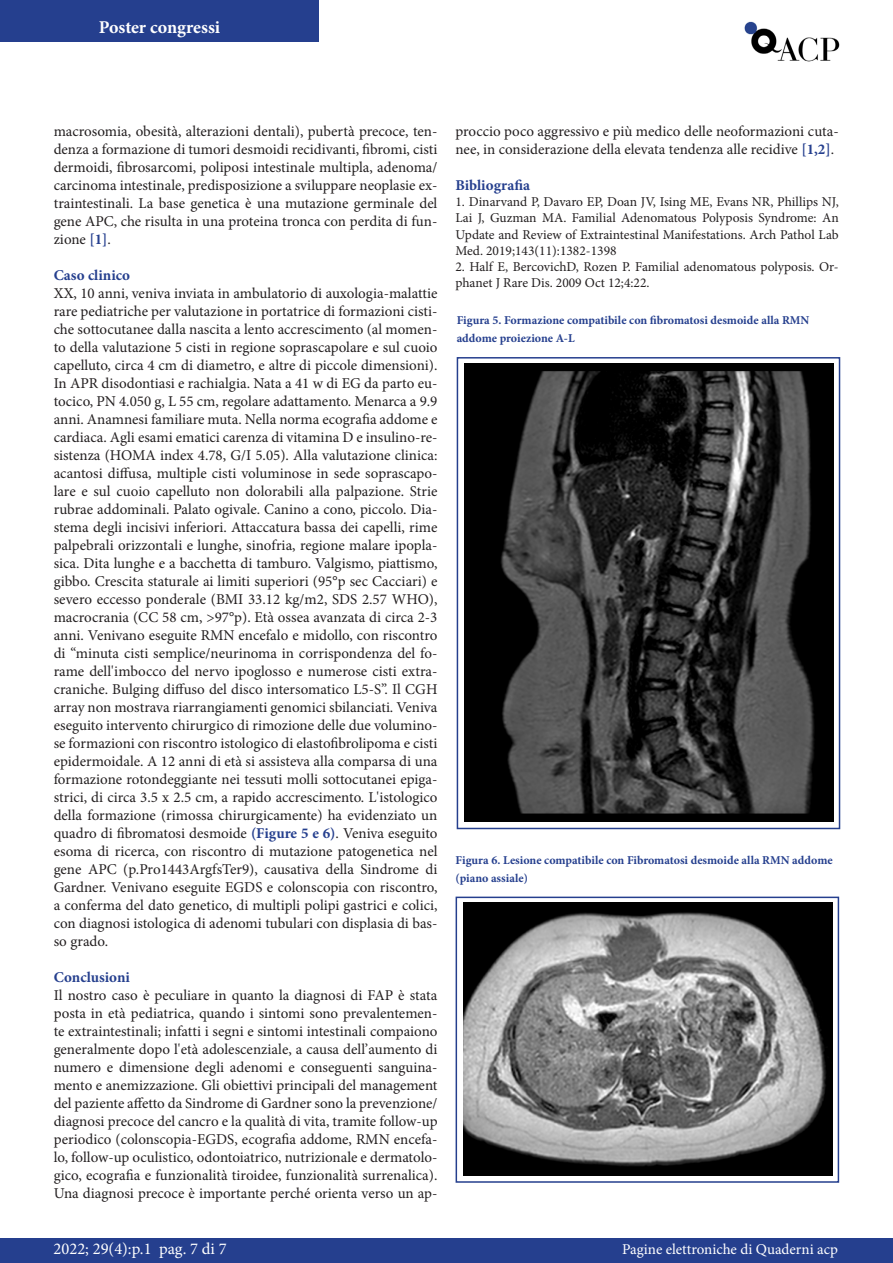
<style>
.page{position:relative;width:893px;height:1263px;background:#fff}
.page>*{position:absolute;margin:0;border:0;box-sizing:border-box;transform-origin:0 0}
.t1{font:700 18px "Minion Pro";letter-spacing:-.005em;color:#fff}
.t2{font:16.5px "Minion Pro";color:#fff}
.t3{font:15px/18px "Minion Pro";color:#231f20;text-align:justify}
.t4{font:700 15px "Minion Pro";color:#253f8e}
.t5{font:15px "Minion Pro";color:#fff}
.t6{font:13.5px/16.2px "Minion Pro";color:#231f20;text-align:justify}
.t7{font:700 12px/18px "Minion Pro";color:#253f8e}
.s1{font-weight:700;color:#253f8e}
</style>
<div class="page">
<div style="left:0;top:0;width:319px;height:41px;background:#253f8e"></div>
<img style="left:744px;top:21px;width:96px;height:41px">
<div style="left:1px;top:1238px;width:892px;height:25px;background:#253f8e"></div>
<div style="left:457px;top:357px;width:383px;height:472px;border:2px solid #253f8e"></div>
<img style="left:465px;top:364px;width:368px;height:458px">
<div style="left:456px;top:896px;width:383px;height:287px;border:2px solid #253f8e"></div>
<img style="left:463px;top:902px;width:369px;height:273px">
<p class="t1" style="left:99px;top:15px;width:123px">Poster congressi</p>
<p class="t3" style="left:54px;top:122px;width:385px">macrosomia, obesità, alterazioni dentali), pubertà precoce, ten&shy;denza a formazione di tumori desmoidi recidivanti, fibromi, cisti dermoidi, fibrosarcomi, poliposi intestinale multipla, adenoma/ carcinoma intestinale, predisposizione a sviluppare neoplasie ex&shy;traintestinali. La base genetica è una mutazione germinale del gene APC, che risulta in una proteina tronca con perdita di fun&shy;zione <span class="s1">[1]</span>.</p>
<p class="t4" style="left:54px;top:265px;width:78px">Caso clinico</p>
<p class="t3" style="left:54px;top:284px;width:385px">XX, 10 anni, veniva inviata in ambulatorio di auxologia-malattie rare pediatriche per valutazione in portatrice di formazioni cisti&shy;che sottocutanee dalla nascita a lento accrescimento (al momen&shy;to della valutazione 5 cisti in regione soprascapolare e sul cuoio capelluto, circa 4 cm di diametro, e altre di piccole dimensioni).<br>In APR disodontiasi e rachialgia. Nata a 41 w di EG da parto eu&shy;tocico, PN 4.050 g, L 55 cm, regolare adattamento. Menarca a 9.9 anni. Anamnesi familiare muta. Nella norma ecografia addome e cardiaca. Agli esami ematici carenza di vitamina D e insulino-re&shy;sistenza (HOMA index 4.78, G/I 5.05). Alla valutazione clinica: acantosi diffusa, multiple cisti voluminose in sede soprascapo&shy;lare e sul cuoio capelluto non dolorabili alla palpazione. Strie rubrae addominali. Palato ogivale. Canino a cono, piccolo. Dia&shy;stema degli incisivi inferiori. Attaccatura bassa dei capelli, rime palpebrali orizzontali e lunghe, sinofria, regione malare ipopla&shy;sica. Dita lunghe e a bacchetta di tamburo. Valgismo, piattismo, gibbo. Crescita staturale ai limiti superiori (95°p sec Cacciari) e severo eccesso ponderale (BMI 33.12 kg/m2, SDS 2.57 WHO), macrocrania (CC 58 cm, &gt;97°p). Età ossea avanzata di circa 2-3 anni. Venivano eseguite RMN encefalo e midollo, con riscontro di “minuta cisti semplice/neurinoma in corrispondenza del fo&shy;rame dell'imbocco del nervo ipoglosso e numerose cisti extra&shy;craniche. Bulging diffuso del disco intersomatico L5-S”. Il CGH array non mostrava riarrangiamenti genomici sbilanciati. Veniva eseguito intervento chirurgico di rimozione delle due volumino&shy;se formazioni con riscontro istologico di elastofibrolipoma e cisti epidermoidale. A 12 anni di età si assisteva alla comparsa di una formazione rotondeggiante nei tessuti molli sottocutanei epiga&shy;strici, di circa 3.5 x 2.5 cm, a rapido accrescimento. L'istologico della formazione (rimossa chirurgicamente) ha evidenziato un quadro di fibromatosi desmoide <span class="s1">(Figure 5 e 6)</span>. Veniva eseguito esoma di ricerca, con riscontro di mutazione patogenetica nel gene APC (p.Pro1443ArgfsTer9), causativa della Sindrome di Gardner. Venivano eseguite EGDS e colonscopia con riscontro, a conferma del dato genetico, di multipli polipi gastrici e colici, con diagnosi istologica di adenomi tubulari con displasia di bas&shy;so grado.</p>
<p class="t4" style="left:54px;top:967px;width:78px">Conclusioni</p>
<p class="t3" style="left:54px;top:986px;width:385px">Il nostro caso è peculiare in quanto la diagnosi di FAP è stata posta in età pediatrica, quando i sintomi sono prevalentemen&shy;te extraintestinali; infatti i segni e sintomi intestinali compaiono generalmente dopo l'età adolescenziale, a causa dell’aumento di numero e dimensione degli adenomi e conseguenti sanguina&shy;mento e anemizzazione. Gli obiettivi principali del management del paziente affetto da Sindrome di Gardner sono la prevenzione/ diagnosi precoce del cancro e la qualità di vita, tramite follow-up periodico (colonscopia-EGDS, ecografia addome, RMN encefa&shy;lo, follow-up oculistico, odontoiatrico, nutrizionale e dermatolo&shy;gico, ecografia e funzionalità tiroidee, funzionalità surrenalica).<br>Una diagnosi precoce è importante perché orienta verso un ap-</p>
<p class="t3" style="left:455px;top:122px;width:385px">proccio poco aggressivo e più medico delle neoformazioni cuta&shy;nee, in considerazione della elevata tendenza alle recidive <span class="s1">[1,2]</span>.</p>
<p class="t4" style="left:455px;top:175px;width:76px">Bibliografia</p>
<p class="t6" style="left:455px;top:194px;width:385px">1. Dinarvand P, Davaro EP, Doan JV, Ising ME, Evans NR, Phillips NJ, Lai J, Guzman MA. Familial Adenomatous Polyposis Syndrome: An Update and Review of Extraintestinal Manifestations. Arch Pathol Lab Med. 2019;143(11):1382-1398</p>
<p class="t6" style="left:455px;top:259px;width:385px">2. Half E, BercovichD, Rozen P. Familial adenomatous polyposis. Or&shy;phanet J Rare Dis. 2009 Oct 12;4:22.</p>
<p class="t7" style="left:457px;top:311px;width:354px">Figura 5. Formazione compatibile con fibromatosi desmoide alla RMN addome proiezione A-L</p>
<p class="t7" style="left:456px;top:851px;width:379px">Figura 6. Lesione compatibile con Fibromatosi desmoide alla RMN addome (piano assiale)</p>
<p class="t2" style="left:54px;top:1237px;width:175px">2022; 29(4):p.1 pag. 7 di 7</p>
<p class="t5" style="left:622px;top:1239px;width:217px">Pagine elettroniche di Quaderni acp</p>
</div>
